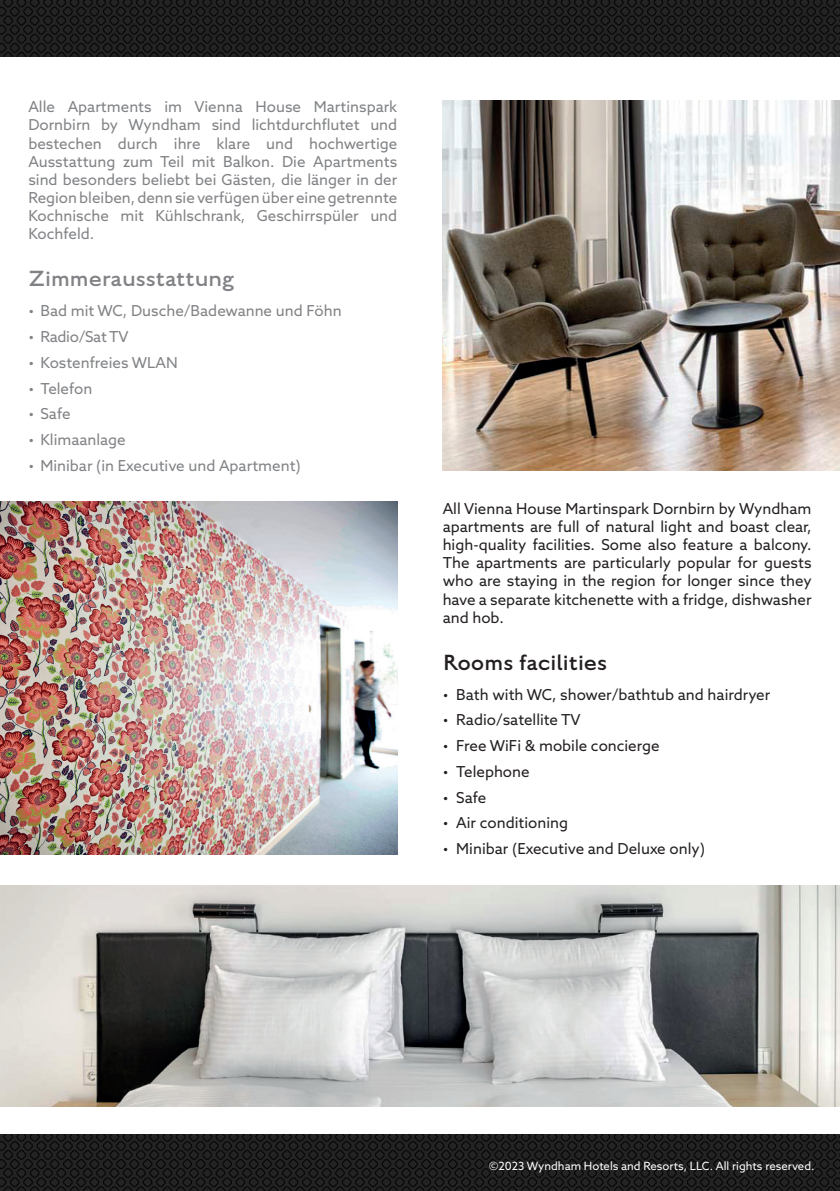
<style>
.page{position:relative;width:840px;height:1191px;background:#fff}
.page>*{position:absolute;margin:0;border:0;box-sizing:border-box;transform-origin:0 0}
.t1{font:300 24.6px "English Grotesque";color:#808285}
.t2{font:300 24.6px "English Grotesque";color:#231f20}
.t3{font:15.2px/18.2px "Azo Sans";color:#231f20;text-align:justify}
.t4{font:15.2px/18.2px "Azo Sans";color:#808285;text-align:justify}
.t5{font:15.2px "Azo Sans";letter-spacing:-.02em;color:#808285}
.t6{font:11.4px "Azo Sans";color:#fff}
</style>
<div class="page">
<img style="left:0;top:0;width:839px;height:56px">
<img style="left:0;top:1134px;width:839px;height:57px">
<img style="left:0;top:502px;width:397px;height:352px">
<img style="left:442px;top:100px;width:397px;height:371px">
<img style="left:0;top:885px;width:839px;height:221px">
<p class="t4" style="left:28px;top:98px;width:370px">Alle Apartments im Vienna House Martinspark Dornbirn by Wyndham sind lichtdurchflutet und bestechen durch ihre klare und hochwertige Ausstattung zum Teil mit Balkon. Die Apartments sind besonders beliebt bei Gästen, die länger in der Region bleiben, denn sie verfügen über eine getrennte Kochnische mit Kühlschrank, Geschirrspüler und Kochfeld.</p>
<h1 class="t1" style="left:28px;top:264px;width:207px">Zimmerausstattung</h1>
<p class="t4" style="left:28px;top:302px;width:314px">• Bad mit WC, Dusche/Badewanne und Föhn</p>
<p class="t5" style="left:28px;top:327px;width:101px">• Radio/Sat TV</p>
<p class="t4" style="left:28px;top:353px;width:151px">• Kostenfreies WLAN</p>
<p class="t4" style="left:28px;top:379px;width:66px">• Telefon</p>
<p class="t4" style="left:28px;top:404px;width:44px">• Safe</p>
<p class="t4" style="left:28px;top:430px;width:99px">• Klimaanlage</p>
<p class="t4" style="left:28px;top:456px;width:274px">• Minibar (in Executive und Apartment)</p>
<p class="t3" style="left:442px;top:499px;width:370px">All Vienna House Martinspark Dornbirn by Wyndham apartments are full of natural light and boast clear, high-quality facilities. Some also feature a balcony.<br>The apartments are particularly popular for guests who are staying in the region for longer since they have a separate kitchenette with a fridge, dishwasher and hob.</p>
<h1 class="t2" style="left:442px;top:647px;width:166px">Rooms facilities</h1>
<p class="t3" style="left:442px;top:685px;width:329px">• Bath with WC, shower/bathtub and hairdryer</p>
<p class="t3" style="left:442px;top:710px;width:139px">• Radio/satellite TV</p>
<p class="t3" style="left:442px;top:736px;width:218px">• Free WiFi &amp; mobile concierge</p>
<p class="t3" style="left:442px;top:762px;width:88px">• Telephone</p>
<p class="t3" style="left:442px;top:788px;width:45px">• Safe</p>
<p class="t3" style="left:442px;top:813px;width:127px">• Air conditioning</p>
<p class="t3" style="left:442px;top:839px;width:264px">• Minibar (Executive and Deluxe only)</p>
<p class="t6" style="left:489px;top:1158px;width:326px">©2023 Wyndham Hotels and Resorts, LLC. All rights reserved.</p>
</div>
